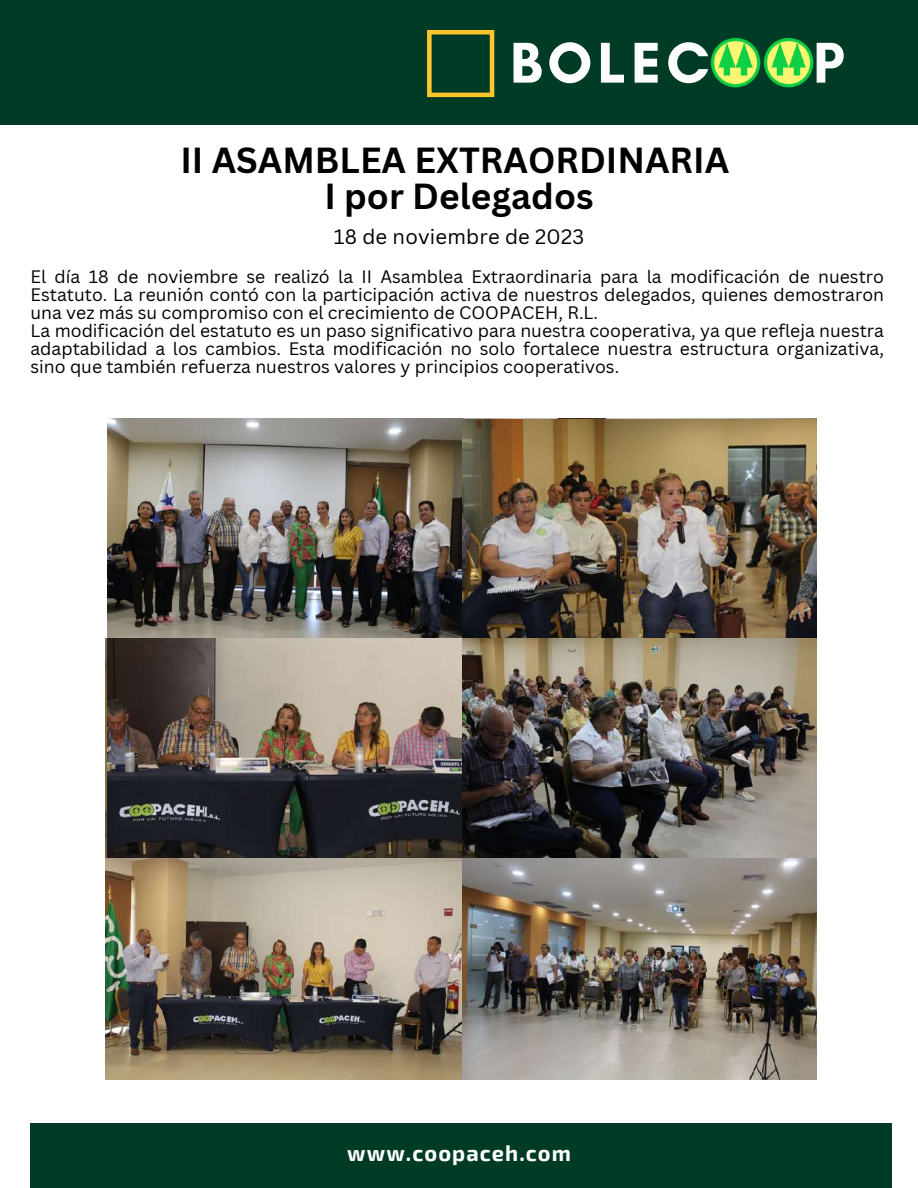
<style>
.page{position:relative;width:918px;height:1188px;background:#fff}
.page>*{position:absolute;margin:0;border:0;box-sizing:border-box;transform-origin:0 0}
.t1{font:700 58.5px "Glacial Indifference";letter-spacing:.085em;color:#fff}
.t2{font:700 35.25px/36px "Canva Sans";color:#000;text-align:center}
.t3{font:700 21.75px "Exo 2";letter-spacing:.05em;color:#fff}
.t4{font:20.25px "Canva Sans";letter-spacing:.01em;color:#000}
.t5{font:17.55px/18px "Canva Sans";color:#000}
</style>
<div class="page">
<div style="left:0;top:0;width:918px;height:124px;background:#003c25"></div>
<img style="left:711px;top:37px;width:49px;height:50px">
<img style="left:764px;top:37px;width:49px;height:50px">
<svg style="left:427px;top:30px;width:67px;height:67px"></svg>
<div style="left:31px;top:1123px;width:861px;height:65px;background:#003c25"></div>
<img style="left:106px;top:418px;width:711px;height:661px">
<img style="left:461px;top:638px;width:356px;height:221px">
<img style="left:463px;top:419px;width:354px;height:220px">
<img style="left:463px;top:859px;width:354px;height:220px">
<h1 class="t1" style="left:510px;top:27px;width:201px">BOLEC</h1>
<h1 class="t1" style="left:813px;top:27px;width:33px">P</h1>
<h2 class="t2" style="left:180px;top:141px;width:550px">II ASAMBLEA EXTRAORDINARIA<br>I por Delegados</h2>
<p class="t4" style="left:334px;top:223px;width:252px">18 de noviembre de 2023</p>
<p class="t5" style="left:31px;top:267px;width:855px">El día 18 de noviembre se realizó la II Asamblea Extraordinaria para la modificación de nuestro Estatuto. La reunión contó con la participación activa de nuestros delegados, quienes demostraron una vez más su compromiso con el crecimiento de COOPACEH, R.L.<br>La modificación del estatuto es un paso significativo para nuestra cooperativa, ya que refleja nuestra adaptabilidad a los cambios. Esta modificación no solo fortalece nuestra estructura organizativa, sino que también refuerza nuestros valores y principios cooperativos.</p>
<p class="t3" style="left:347px;top:1139px;width:225px">www.coopaceh.com</p>
</div>
